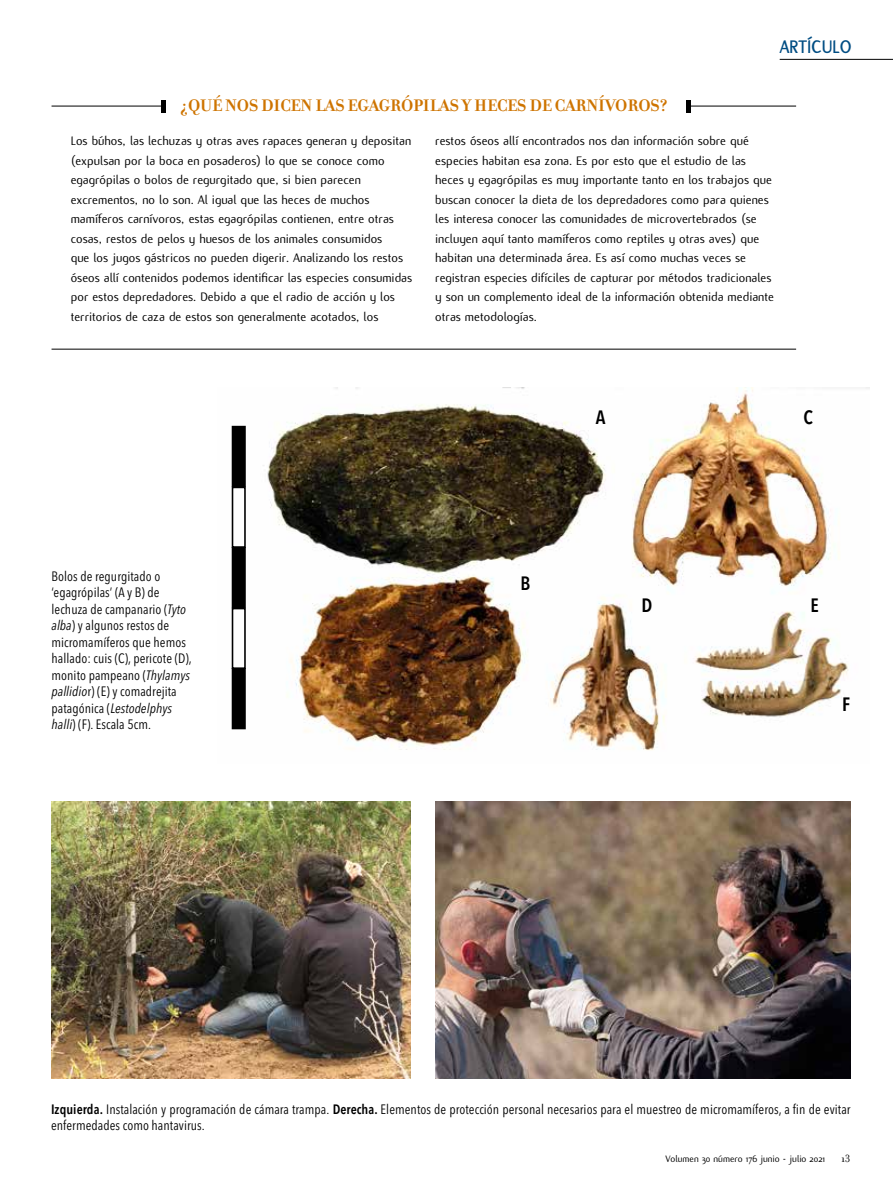
<style>
.page{position:relative;width:893px;height:1191px;background:#fff}
.page>*{position:absolute;margin:0;border:0;box-sizing:border-box;transform-origin:0 0}
.t1{font:700 19.5px "Flux";letter-spacing:.01em;color:#004d83;scale:.95 1}
.t2{font:600 condensed 19.2px "Avenir Next LT Pro";color:#000}
.t3{font:700 18px "Filosofia";letter-spacing:-.01em;color:#ce7400}
.t4{font:13.5px/19.5px "Flux";color:#000}
.t5{font:condensed 13.5px/16.5px "Avenir Next LT Pro";letter-spacing:.005em;color:#000}
.t6{font:11.25px "Filosofia";color:#000}
.t7{font:10.2px "Flux";color:#000}
.s1{font-style:italic}
.s2{font-weight:600}
</style>
<div class="page">
<img style="left:231px;top:387px;width:638px;height:363px">
<div style="left:232px;top:426px;width:13px;height:60px;background:#000"></div>
<div style="left:232px;top:426px;width:14px;height:61px;border:2px solid #000"></div>
<div style="left:232px;top:548px;width:13px;height:59px;background:#000"></div>
<div style="left:232px;top:547px;width:14px;height:61px;border:2px solid #000"></div>
<div style="left:232px;top:486px;width:14px;height:62px;border:2px solid #000"></div>
<div style="left:232px;top:608px;width:14px;height:61px;border:2px solid #000"></div>
<div style="left:232px;top:669px;width:13px;height:59px;background:#000"></div>
<div style="left:232px;top:668px;width:14px;height:61px;border:2px solid #000"></div>
<img style="left:51px;top:801px;width:359px;height:277px">
<img style="left:435px;top:801px;width:415px;height:277px">
<hr style="left:52px;top:106px;width:114px;height:1px;background:#000">
<div style="left:161px;top:100px;width:5px;height:12px;background:#000"></div>
<hr style="left:691px;top:106px;width:105px;height:1px;background:#000">
<hr style="left:52px;top:349px;width:744px;height:1px;background:#000">
<div style="left:686px;top:100px;width:5px;height:12px;background:#000"></div>
<hr style="left:780px;top:59px;width:113px;height:1px;background:#000">
<h3 class="t3" style="left:180px;top:95px;width:489px">¿QUÉ NOS DICEN LAS EGAGRÓPILAS Y HECES DE CARNÍVOROS?</h3>
<h1 class="t1" style="left:780px;top:36px;width:77px">ARTÍCULO</h1>
<p class="t4" style="left:71px;top:131px;width:343px">Los búhos, las lechuzas y otras aves rapaces generan y depositan (expulsan por la boca en posaderos) lo que se conoce como egagrópilas o bolos de regurgitado que, si bien parecen excrementos, no lo son. Al igual que las heces de muchos mamíferos carnívoros, estas egagrópilas contienen, entre otras cosas, restos de pelos y huesos de los animales consumidos<br>que los jugos gástricos no pueden digerir. Analizando los restos óseos allí contenidos podemos identificar las especies consumidas por estos depredadores. Debido a que el radio de acción y los territorios de caza de estos son generalmente acotados, los</p>
<p class="t4" style="left:435px;top:131px;width:340px">restos óseos allí encontrados nos dan información sobre qué especies habitan esa zona. Es por esto que el estudio de las heces y egagrópilas es muy importante tanto en los trabajos que buscan conocer la dieta de los depredadores como para quienes les interesa conocer las comunidades de microvertebrados (se incluyen aquí tanto mamíferos como reptiles y otras aves) que habitan una determinada área. Es así como muchas veces se registran especies difíciles de capturar por métodos tradicionales y son un complemento ideal de la información obtenida mediante otras metodologías.</p>
<h2 class="t2" style="left:596px;top:406px;width:11px">A</h2>
<h2 class="t2" style="left:803px;top:406px;width:11px">C</h2>
<p class="t5" style="left:52px;top:568px;width:142px">Bolos de regurgitado o ‘egagrópilas’ (A y B) de lechuza de campanario (<span class="s1">Tyto alba</span>) y algunos restos de micromamíferos que hemos hallado: cuis (C), pericote (D), monito pampeano (<span class="s1">Thylamys pallidio</span>r) (E) y comadrejita patagónica (<span class="s1">Lestodelphys halli</span>) (F). Escala 5cm.</p>
<h2 class="t2" style="left:520px;top:571px;width:11px">B</h2>
<h2 class="t2" style="left:642px;top:594px;width:12px">D</h2>
<h2 class="t2" style="left:810px;top:594px;width:10px">E</h2>
<h2 class="t2" style="left:842px;top:692px;width:9px">F</h2>
<p class="t5" style="left:51px;top:1100px;width:801px"><span class="s2">Izquierda.</span> Instalación y programación de cámara trampa. <span class="s2">Derecha.</span> Elementos de protección personal necesarios para el muestreo de micromamíferos, a fin de evitar enfermedades como hantavirus.</p>
<p class="t7" style="left:665px;top:1153px;width:161px">Volumen 30 número 176 junio - julio 2021</p>
<p class="t6" style="left:841px;top:1152px;width:11px">13</p>
</div>
